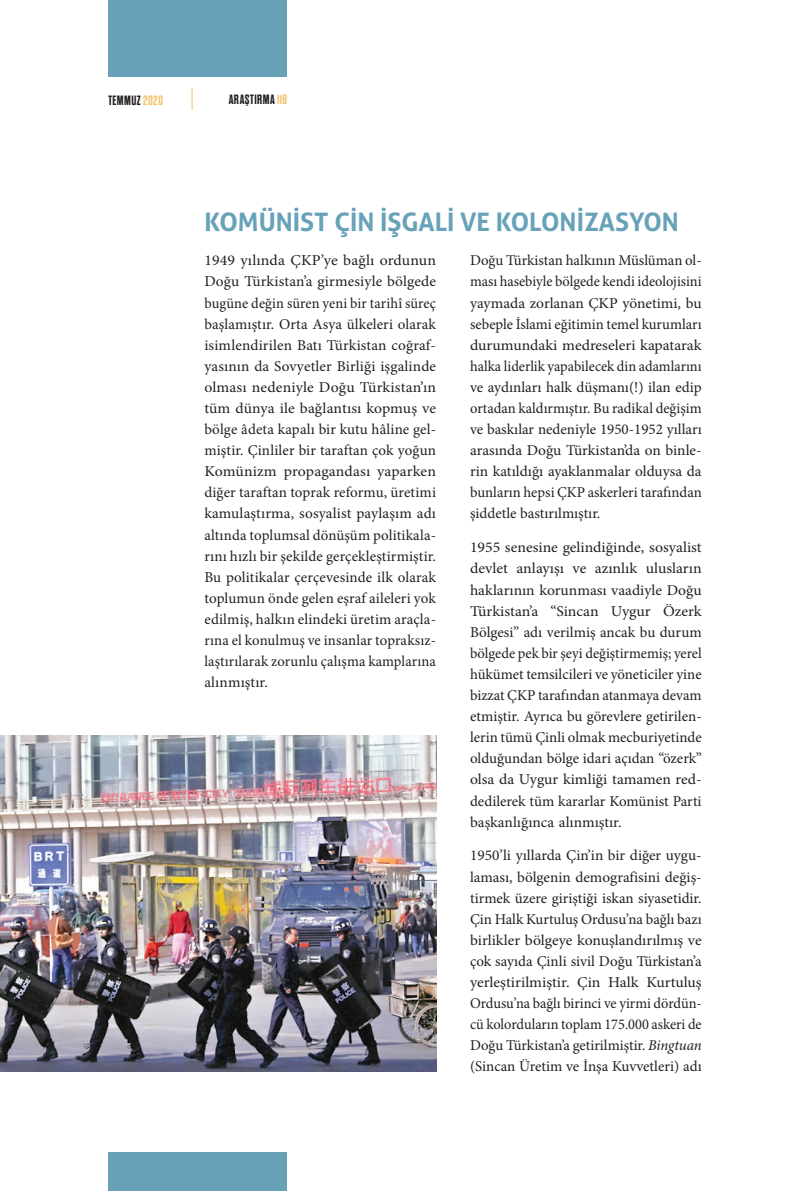
<style>
.page{position:relative;width:808px;height:1191px;background:#fff}
.page>*{position:absolute;margin:0;border:0;box-sizing:border-box;transform-origin:0 0}
.t1{font:700 25.5px "Aller";color:#68a2b8}
.t2{font:15px/21.1px "Minion Pro";color:#231f20;text-align:justify;scale:1.05 1}
.t3{font:15px/21.1px "Minion Pro";color:#231f20;text-align:justify}
.t4{font:700 13.5px "Dharma Gothic E";letter-spacing:.035em;color:#231f20}
.s1{color:#f5c16b}
.s2{font-style:italic}
</style>
<div class="page">
<div style="left:108px;top:0;width:179px;height:77px;background:#68a2b8"></div>
<div style="left:108px;top:1152px;width:179px;height:39px;background:#68a2b8"></div>
<svg style="left:192px;top:88px;width:1px;height:22px"></svg>
<img style="left:0;top:736px;width:436px;height:335px">
<p class="t4" style="left:108px;top:93px;width:56px">TEMMUZ <span class="s1">2020</span></p>
<p class="t4" style="left:229px;top:93px;width:60px">ARAŞTIRMA <span class="s1">119</span></p>
<h1 class="t1" style="left:204px;top:207px;width:476px">KOMÜNİST ÇİN İŞGALİ VE KOLONİZASYON</h1>
<p class="t2" style="left:204px;top:250px;width:222px">1949 yılında ÇKP’ye bağlı ordunun Doğu Türkistan’a girmesiyle bölgede bugüne değin süren yeni bir tarihî süreç başlamıştır. Orta Asya ülkeleri olarak isimlendirilen Batı Türkistan coğraf&shy;yasının da Sovyetler Birliği işgalinde olması nedeniyle Doğu Türkistan’ın tüm dünya ile bağlantısı kopmuş ve bölge âdeta kapalı bir kutu hâline gel&shy;miştir. Çinliler bir taraftan çok yoğun Komünizm propagandası yaparken diğer taraftan toprak reformu, üretimi kamulaştırma, sosyalist paylaşım adı altında toplumsal dönüşüm politikala&shy;rını hızlı bir şekilde gerçekleştirmiştir.<br>Bu politikalar çerçevesinde ilk olarak toplumun önde gelen eşraf aileleri yok edilmiş, halkın elindeki üretim araçla&shy;rına el konulmuş ve insanlar topraksız&shy;laştırılarak zorunlu çalışma kamplarına alınmıştır.</p>
<p class="t3" style="left:470px;top:250px;width:233px">Doğu Türkistan halkının Müslüman ol&shy;ması hasebiyle bölgede kendi ideolojisini yaymada zorlanan ÇKP yönetimi, bu sebeple İslami eğitimin temel kurumları durumundaki medreseleri kapatarak halka liderlik yapabilecek din adamlarını ve aydınları halk düşmanı(!) ilan edip ortadan kaldırmıştır. Bu radikal değişim ve baskılar nedeniyle 1950-1952 yılları arasında Doğu Türkistan’da on binle&shy;rin katıldığı ayaklanmalar olduysa da bunların hepsi ÇKP askerleri tarafından şiddetle bastırılmıştır.</p>
<p class="t2" style="left:470px;top:537px;width:222px">1955 senesine gelindiğinde, sosyalist devlet anlayışı ve azınlık ulusların haklarının korunması vaadiyle Doğu Türkistan’a “Sincan Uygur Özerk Bölgesi” adı verilmiş ancak bu durum bölgede pek bir şeyi değiştirmemiş; yerel hükümet temsilcileri ve yöneticiler yine bizzat ÇKP tarafından atanmaya devam etmiştir. Ayrıca bu görevlere getirilen&shy;lerin tümü Çinli olmak mecburiyetinde olduğundan bölge idari açıdan “özerk” olsa da Uygur kimliği tamamen red&shy;dedilerek tüm kararlar Komünist Parti başkanlığınca alınmıştır.</p>
<p class="t3" style="left:470px;top:845px;width:233px">1950’li yıllarda Çin’in bir diğer uygu&shy;laması, bölgenin demografisini değiş&shy;tirmek üzere giriştiği iskan siyasetidir.<br>Çin Halk Kurtuluş Ordusu’na bağlı bazı birlikler bölgeye konuşlandırılmış ve çok sayıda Çinli sivil Doğu Türkistan’a yerleştirilmiştir. Çin Halk Kurtuluş Ordusu’na bağlı birinci ve yirmi dördün&shy;cü kolorduların toplam 175.000 askeri de Doğu Türkistan’a getirilmiştir. <span class="s2">Bingtuan </span>(Sincan Üretim ve İnşa Kuvvetleri) adı</p>
</div>
